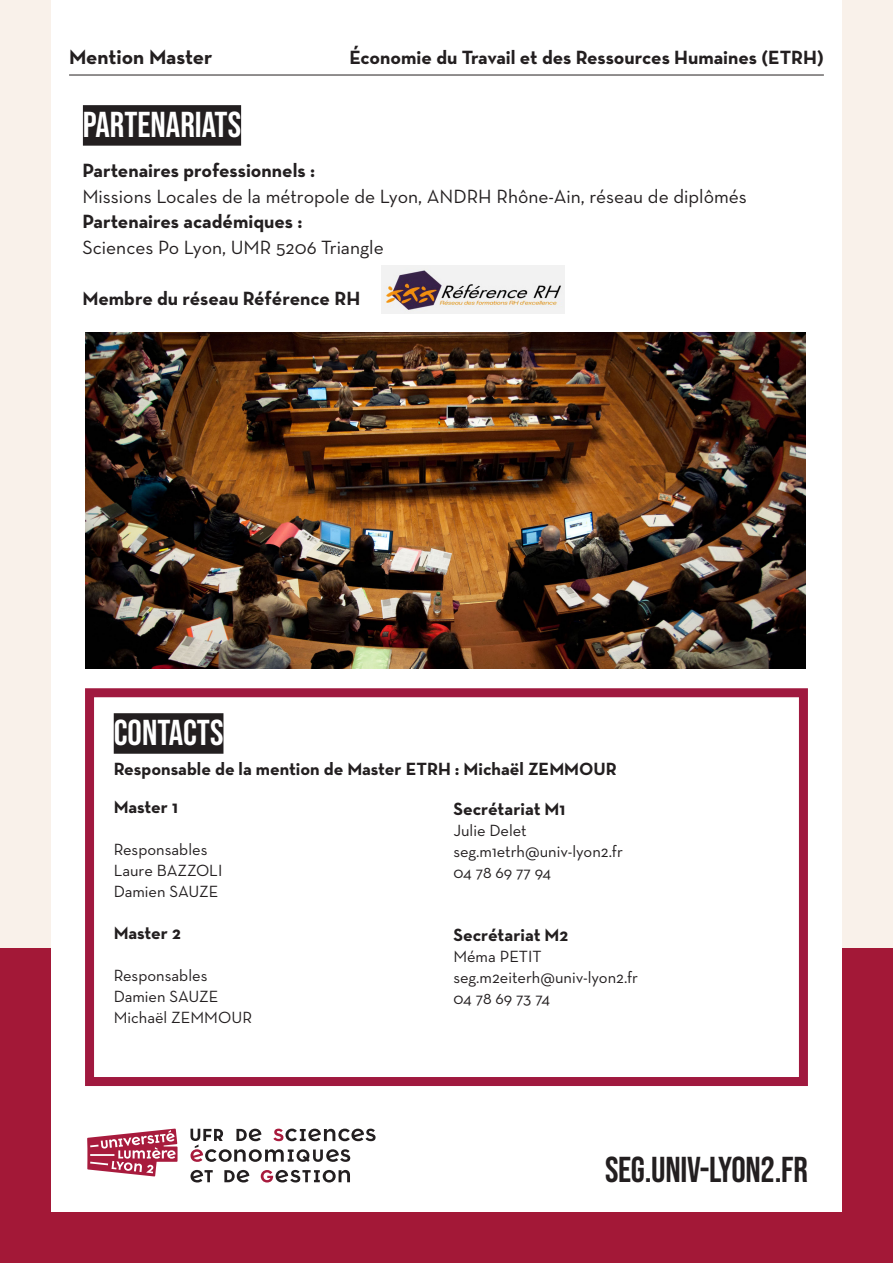
<style>
.page{position:relative;width:893px;height:1263px;background:#f9f1ea}
.page>*{position:absolute;margin:0;border:0;box-sizing:border-box;transform-origin:0 0}
.t1{font:36px "Bebas Neue";color:#fff}
.t2{font:36px "Bebas Neue";letter-spacing:-.01em;color:#231f20}
.t3{font:700 21px "Neutra Text";letter-spacing:-.005em;color:#231f20}
.t4{font:700 19.5px "Neutra Text";color:#231f20}
.t5{font:19.5px "Neutra Text";color:#231f20}
.t6{font:700 18px "Neutra Text";color:#231f20}
.t7{font:16.5px "Neutra Text";color:#231f20}
</style>
<div class="page">
<div style="left:0;top:948px;width:893px;height:315px;background:#a31837"></div>
<div style="left:51px;top:0;width:791px;height:1212px;background:#fff"></div>
<svg style="left:261px;top:1170px;width:89px;height:12px"></svg>
<svg style="left:224px;top:1170px;width:25px;height:12px"></svg>
<svg style="left:190px;top:1170px;width:23px;height:12px"></svg>
<svg style="left:190px;top:1128px;width:186px;height:34px"></svg>
<svg style="left:87px;top:1128px;width:91px;height:48px"></svg>
<div style="left:85px;top:688px;width:723px;height:398px;border:9px solid #a0193f"></div>
<div style="left:114px;top:713px;width:109px;height:41px;background:#231f20"></div>
<hr style="left:69px;top:75px;width:755px;height:1px;background:#231f20">
<img style="left:85px;top:333px;width:721px;height:336px">
<div style="left:83px;top:105px;width:158px;height:41px;background:#231f20"></div>
<img style="left:382px;top:266px;width:182px;height:48px">
<p class="t3" style="left:69px;top:44px;width:145px">Mention Master</p>
<p class="t4" style="left:349px;top:45px;width:476px">Économie du Travail et des Ressources Humaines (ETRH)</p>
<p class="t1" style="left:83px;top:105px;width:160px">PARTENARIATS</p>
<p class="t4" style="left:82px;top:158px;width:234px">Partenaires professionnels :</p>
<p class="t5" style="left:82px;top:184px;width:666px">Missions Locales de la métropole de Lyon, ANDRH Rhône-Ain, réseau de diplômés</p>
<p class="t4" style="left:82px;top:209px;width:221px">Partenaires académiques :</p>
<p class="t5" style="left:82px;top:235px;width:303px">Sciences Po Lyon, UMR 5206 Triangle</p>
<p class="t4" style="left:82px;top:286px;width:279px">Membre du réseau Référence RH</p>
<p class="t1" style="left:114px;top:713px;width:111px">CONTACTS</p>
<p class="t6" style="left:114px;top:757px;width:505px">Responsable de la mention de Master ETRH : Michaël ZEMMOUR</p>
<p class="t6" style="left:114px;top:795px;width:66px">Master 1</p>
<p class="t7" style="left:114px;top:839px;width:95px">Responsables</p>
<p class="t7" style="left:114px;top:860px;width:110px">Laure BAZZOLI</p>
<p class="t7" style="left:114px;top:881px;width:106px">Damien SAUZE</p>
<p class="t6" style="left:114px;top:921px;width:68px">Master 2</p>
<p class="t7" style="left:114px;top:965px;width:95px">Responsables</p>
<p class="t7" style="left:114px;top:986px;width:106px">Damien SAUZE</p>
<p class="t7" style="left:114px;top:1007px;width:140px">Michaël ZEMMOUR</p>
<p class="t6" style="left:453px;top:797px;width:114px">Secrétariat M1</p>
<p class="t7" style="left:453px;top:820px;width:75px">Julie Delet</p>
<p class="t7" style="left:453px;top:841px;width:171px">seg.m1etrh@univ-lyon2.fr</p>
<p class="t7" style="left:453px;top:862px;width:99px">04 78 69 77 94</p>
<p class="t6" style="left:453px;top:923px;width:116px">Secrétariat M2</p>
<p class="t7" style="left:453px;top:946px;width:90px">Méma PETIT</p>
<p class="t7" style="left:453px;top:967px;width:186px">seg.m2eiterh@univ-lyon2.fr</p>
<p class="t7" style="left:453px;top:988px;width:98px">04 78 69 73 74</p>
<p class="t2" style="left:605px;top:1149px;width:204px">SEG.UNIV-LYON2.FR</p>
</div>
